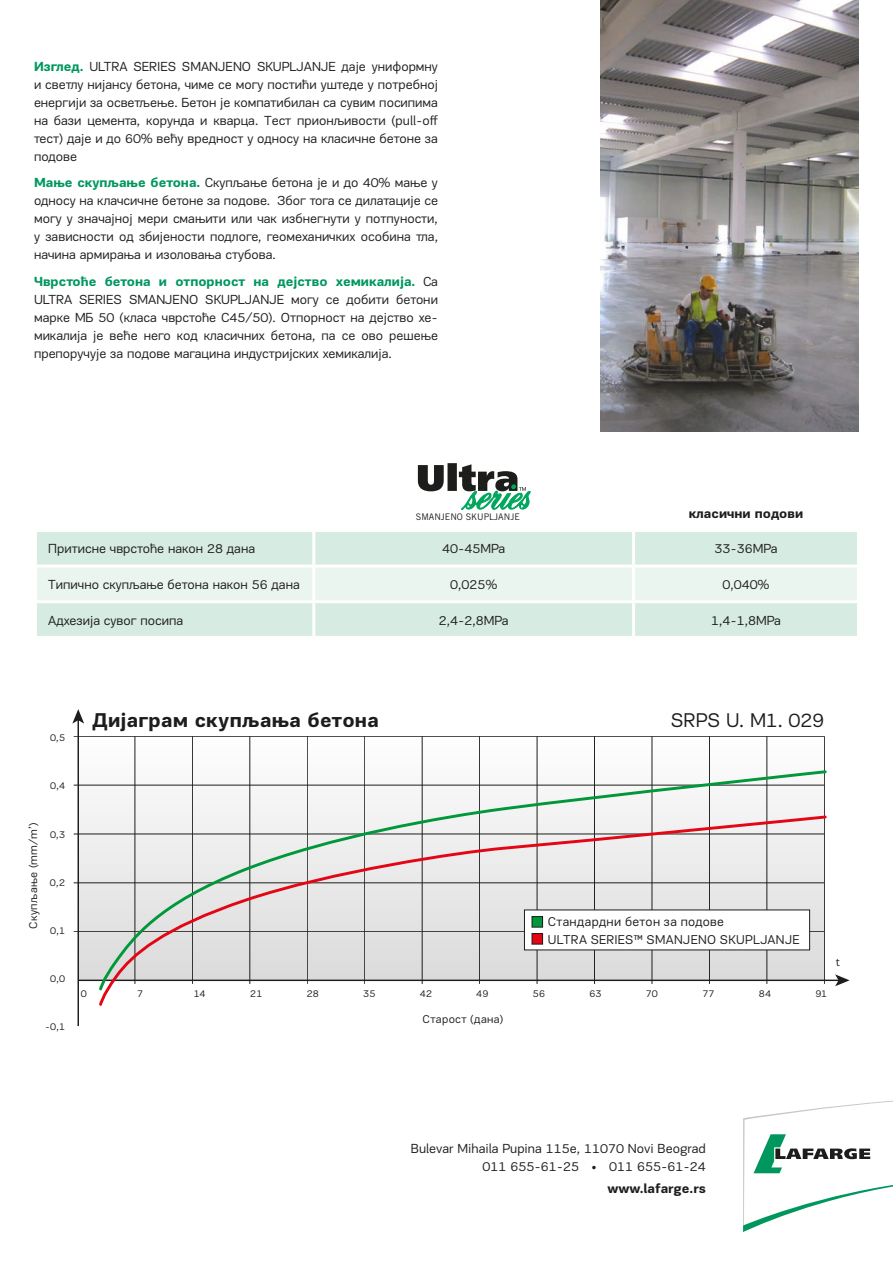
<style>
.page{position:relative;width:893px;height:1263px;background:#fff}
.page>*{position:absolute;margin:0;border:0;box-sizing:border-box;transform-origin:0 0}
.t1{font:700 20.4px "PF Encore Sans Pro";letter-spacing:.015em;color:#1d1d1b}
.t2{font:20.4px "PF Encore Sans Pro";color:#1d1d1b}
.t3{font:13.5px/18px "PF Encore Sans Pro";color:#1d1d1b;text-align:justify}
.t4{font:700 13.5px "PF Encore Sans Pro";color:#1d1d1b}
.t5{font:13.2px/17.5px "PF Encore Sans Pro";letter-spacing:.025em;color:#1d1d1b}
.t6{font:11.7px "PF Encore Sans Pro";letter-spacing:.035em;color:#1d1d1b}
.t7{font:10.2px "PF Encore Sans Pro";letter-spacing:.01em;color:#1d1d1b}
.t8{font:9px "Trade Gothic LT Std";color:#1d1d1b}
.s1{font-weight:700;color:#00975f}
</style>
<div class="page">
<img style="left:601px;top:0;width:258px;height:431px">
<div style="left:78px;top:736px;width:746px;height:244px;background:linear-gradient(to bottom,#fbfbfb,#dadada)"></div>
<hr style="left:135px;top:736px;width:1px;height:248px;background:#1d1d1b">
<hr style="left:192px;top:736px;width:1px;height:248px;background:#1d1d1b">
<hr style="left:250px;top:736px;width:1px;height:248px;background:#1d1d1b">
<hr style="left:307px;top:736px;width:1px;height:248px;background:#1d1d1b">
<hr style="left:365px;top:736px;width:1px;height:248px;background:#1d1d1b">
<hr style="left:422px;top:736px;width:1px;height:248px;background:#1d1d1b">
<hr style="left:479px;top:736px;width:1px;height:248px;background:#1d1d1b">
<hr style="left:537px;top:736px;width:1px;height:248px;background:#1d1d1b">
<hr style="left:594px;top:736px;width:1px;height:248px;background:#1d1d1b">
<hr style="left:652px;top:736px;width:1px;height:248px;background:#1d1d1b">
<hr style="left:709px;top:736px;width:1px;height:248px;background:#1d1d1b">
<hr style="left:767px;top:736px;width:1px;height:248px;background:#1d1d1b">
<hr style="left:824px;top:736px;width:1px;height:248px;background:#1d1d1b">
<hr style="left:74px;top:736px;width:750px;height:1px;background:#1d1d1b">
<hr style="left:74px;top:785px;width:750px;height:1px;background:#1d1d1b">
<hr style="left:74px;top:834px;width:750px;height:1px;background:#1d1d1b">
<hr style="left:74px;top:883px;width:750px;height:1px;background:#1d1d1b">
<hr style="left:74px;top:931px;width:750px;height:1px;background:#1d1d1b">
<hr style="left:78px;top:719px;width:1px;height:307px;background:#1d1d1b">
<svg style="left:72px;top:709px;width:12px;height:15px"></svg>
<hr style="left:78px;top:979px;width:761px;height:2px;background:#1d1d1b">
<svg style="left:835px;top:974px;width:15px;height:12px"></svg>
<svg style="left:97px;top:769px;width:730px;height:45px"></svg>
<svg style="left:97px;top:814px;width:731px;height:192px"></svg>
<div style="left:524px;top:910px;width:286px;height:40px;background:#fff"></div>
<div style="left:532px;top:916px;width:11px;height:11px;background:#00983a"></div>
<div style="left:532px;top:916px;width:11px;height:11px;border:1px solid #1d1d1b"></div>
<div style="left:532px;top:933px;width:11px;height:11px;background:#e30614"></div>
<div style="left:532px;top:933px;width:11px;height:11px;border:1px solid #1d1d1b"></div>
<div style="left:37px;top:532px;width:820px;height:104px;background:#d6ebe1"></div>
<div style="left:37px;top:568px;width:820px;height:32px;background:#ebf5f0"></div>
<hr style="left:312px;top:532px;width:3px;height:33px;background:#fff">
<hr style="left:632px;top:532px;width:3px;height:33px;background:#fff">
<hr style="left:34px;top:565px;width:280px;height:3px;background:#fff">
<hr style="left:314px;top:565px;width:320px;height:3px;background:#fff">
<hr style="left:312px;top:568px;width:3px;height:32px;background:#fff">
<hr style="left:634px;top:565px;width:226px;height:3px;background:#fff">
<hr style="left:632px;top:568px;width:3px;height:32px;background:#fff">
<hr style="left:34px;top:600px;width:280px;height:3px;background:#fff">
<hr style="left:314px;top:600px;width:320px;height:3px;background:#fff">
<hr style="left:312px;top:603px;width:3px;height:33px;background:#fff">
<hr style="left:634px;top:600px;width:226px;height:3px;background:#fff">
<hr style="left:632px;top:603px;width:3px;height:33px;background:#fff">
<svg style="left:418px;top:463px;width:112px;height:47px"></svg>
<svg style="left:743px;top:1100px;width:150px;height:132px"></svg>
<p class="t3" style="left:34px;top:57px;width:405px"><span class="s1">Изглед.</span> ULTRA SERIES SMANJENO SKUPLJANJE даје униформну и светлу нијансу бетона, чиме се могу постићи уштеде у потребној енергији за осветљење. Бетон је компатибилан са сувим посипима на бази цемента, корунда и кварца. Тест прионљивости (pull-off тест) даје и до 60% већу вредност у односу на класичне бетоне за подове</p>
<p class="t3" style="left:34px;top:174px;width:405px"><span class="s1">Мање скупљање бетона.</span> Скупљање бетона је и до 40% мање у односу на клачсичне бетоне за подове. Због тога се дилатације се могу у значајној мери смањити или чак избнегнути у потпуности, у зависности од збијености подлоге, геомеханичких особина тла, начина армирања и изоловања стубова.</p>
<p class="t3" style="left:34px;top:272px;width:405px"><span class="s1">Чврстоће бетона и отпорност на дејство хемикалија.</span> Са ULTRA SERIES SMANJENO SKUPLJANJE могу се добити бетони марке МБ 50 (класа чврстоће C45/50). Отпорност на дејство хе&shy;микалија је веће него код класичних бетона, па се ово решење препоручује за подове магацина индустријских хемикалија.</p>
<p class="t8" style="left:416px;top:512px;width:106px">SMANJENO SKUPLJANJE</p>
<p class="t4" style="left:689px;top:505px;width:116px">класични подови</p>
<p class="t3" style="left:48px;top:540px;width:208px">Притисне чврстоће након 28 дана</p>
<p class="t3" style="left:442px;top:540px;width:65px">40-45MPa</p>
<p class="t3" style="left:714px;top:540px;width:65px">33-36MPa</p>
<p class="t3" style="left:48px;top:575px;width:253px">Типично скупљање бетона након 56 дана</p>
<p class="t3" style="left:450px;top:575px;width:48px">0,025%</p>
<p class="t3" style="left:723px;top:575px;width:48px">0,040%</p>
<p class="t3" style="left:48px;top:611px;width:137px">Адхезија сувог посипа</p>
<p class="t3" style="left:439px;top:611px;width:71px">2,4-2,8MPa</p>
<p class="t3" style="left:711px;top:611px;width:71px">1,4-1,8MPa</p>
<p class="t7" style="left:50px;top:732px;width:16px">0,5</p>
<p class="t7" style="left:50px;top:780px;width:16px">0,4</p>
<p class="t7" style="left:50px;top:828px;width:16px">0,3</p>
<p class="t7" style="left:50px;top:876px;width:17px">0,2</p>
<p class="t7" style="left:50px;top:924px;width:16px">0,1</p>
<p class="t7" style="left:50px;top:972px;width:16px">0,0</p>
<p class="t7" style="left:45px;top:1021px;width:21px">-0,1</p>
<p class="t6" style="left:26px;top:929px;width:108px;rotate:-90deg">Скупљање (mm/m’)</p>
<h1 class="t1" style="left:92px;top:707px;width:288px">Дијаграм скупљања бетона</h1>
<h1 class="t2" style="left:671px;top:708px;width:155px">SRPS U. M1. 029</h1>
<p class="t5" style="left:548px;top:913px;width:253px">Стандардни бетон за подове<br>ULTRA SERIES™ SMANJENO SKUPLJANJE</p>
<p class="t6" style="left:836px;top:955px;width:6px">t</p>
<p class="t7" style="left:81px;top:987px;width:8px">0</p>
<p class="t7" style="left:137px;top:987px;width:8px">7</p>
<p class="t7" style="left:194px;top:987px;width:13px">14</p>
<p class="t7" style="left:250px;top:987px;width:14px">21</p>
<p class="t7" style="left:307px;top:987px;width:14px">28</p>
<p class="t7" style="left:363px;top:987px;width:14px">35</p>
<p class="t7" style="left:420px;top:987px;width:14px">42</p>
<p class="t7" style="left:476px;top:987px;width:14px">49</p>
<p class="t7" style="left:533px;top:987px;width:14px">56</p>
<p class="t7" style="left:589px;top:987px;width:14px">63</p>
<p class="t7" style="left:646px;top:987px;width:14px">70</p>
<p class="t7" style="left:702px;top:987px;width:14px">77</p>
<p class="t7" style="left:759px;top:987px;width:14px">84</p>
<p class="t7" style="left:815px;top:987px;width:13px">91</p>
<p class="t6" style="left:423px;top:1012px;width:82px">Старост (дана)</p>
<p class="t3" style="left:411px;top:1139px;width:297px;text-align:right">Bulevar Mihaila Pupina 115e, 11070 Novi Beograd<br>011 655-61-25 • 011 655-61-24</p>
<p class="t4" style="left:607px;top:1180px;width:100px">www.lafarge.rs</p>
</div>
